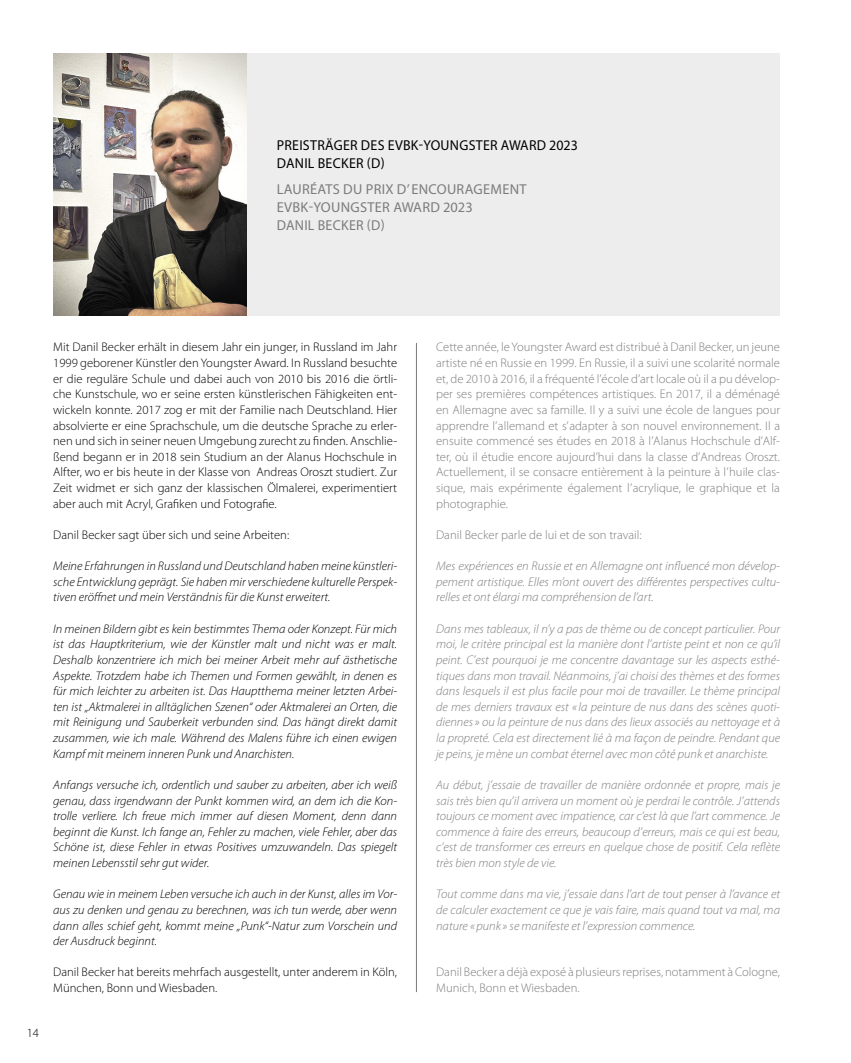
<style>
.page{position:relative;width:851px;height:1063px;background:#fff}
.page>*{position:absolute;margin:0;border:0;box-sizing:border-box;transform-origin:0 0}
.t1{font:14.38px/18px "Myriad Pro";letter-spacing:.02em;color:#7c7c7c}
.t2{font:14.38px/18px "Myriad Pro";letter-spacing:.02em;color:#000}
.t3{font:italic 300 12.5px/15.6px "Myriad Pro";color:#7c7c7c;text-align:justify}
.t4{font:italic 300 12.5px/15.6px "Myriad Pro";color:#000;text-align:justify}
.t5{font:300 12.5px/15.6px "Myriad Pro";color:#000;text-align:justify}
.t6{font:300 12.5px/15.6px "Myriad Pro";color:#7c7c7c;text-align:justify}
</style>
<div class="page">
<hr style="left:416px;top:343px;width:1px;height:649px;background:#7c7c7c">
<div style="left:53px;top:53px;width:727px;height:262px;background:#ededed"></div>
<img style="left:53px;top:53px;width:194px;height:262px">
<p class="t2" style="left:277px;top:136px;width:303px">PREISTRÄGER DES EVBK-YOUNGSTER AWARD 2023<br>DANIL BECKER (D)</p>
<p class="t1" style="left:277px;top:180px;width:251px">LAURÉATS DU PRIX D’ENCOURAGEMENT<br>EVBK-YOUNGSTER AWARD 2023<br>DANIL BECKER (D)</p>
<p class="t5" style="left:27px;top:1025px;width:14px">14</p>
<p class="t5" style="left:53px;top:339px;width:345px">Mit Danil Becker erhält in diesem Jahr ein junger, in Russland im Jahr 1999 geborener Künstler den Youngster Award. In Russland besuchte er die reguläre Schule und dabei auch von 2010 bis 2016 die örtli&shy;che Kunstschule, wo er seine ersten künstlerischen Fähigkeiten ent&shy;wickeln konnte. 2017 zog er mit der Familie nach Deutschland. Hier absolvierte er eine Sprachschule, um die deutsche Sprache zu erler&shy;nen und sich in seiner neuen Umgebung zurecht zu finden. Anschlie&shy;ßend begann er in 2018 sein Studium an der Alanus Hochschulе in Alfter, wo er bis heute in der Klasse von Andreas Oroszt studiert. Zur Zeit widmet er sich ganz der klassischen Ölmalerei, experimentiert aber auch mit Acryl, Grafiken und Fotografie.</p>
<p class="t5" style="left:53px;top:527px;width:237px">Danil Becker sagt über sich und seine Arbeiten:</p>
<p class="t4" style="left:53px;top:558px;width:345px">Meine Erfahrungen in Russland und Deutschland haben meine künstleri&shy;sche Entwicklung geprägt. Sie haben mir verschiedene kulturelle Perspek&shy;tiven eröffnet und mein Verständnis für die Kunst erweitert.</p>
<p class="t4" style="left:53px;top:621px;width:345px">In meinen Bildern gibt es kein bestimmtes Thema oder Konzept. Für mich ist das Hauptkriterium, wie der Künstler malt und nicht was er malt.<br>Deshalb konzentriere ich mich bei meiner Arbeit mehr auf ästhetische Aspekte. Trotzdem habe ich Themen und Formen gewählt, in denen es für mich leichter zu arbeiten ist. Das Hauptthema meiner letzten Arbei&shy;ten ist „Aktmalerei in alltäglichen Szenen“ oder Aktmalerei an Orten, die mit Reinigung und Sauberkeit verbunden sind. Das hängt direkt damit zusammen, wie ich male. Während des Malens führe ich einen ewigen Kampf mit meinem inneren Punk und Anarchisten.</p>
<p class="t4" style="left:53px;top:777px;width:345px">Anfangs versuche ich, ordentlich und sauber zu arbeiten, aber ich weiß genau, dass irgendwann der Punkt kommen wird, an dem ich die Kon&shy;trolle verliere. Ich freue mich immer auf diesen Moment, denn dann beginnt die Kunst. Ich fange an, Fehler zu machen, viele Fehler, aber das Schöne ist, diese Fehler in etwas Positives umzuwandeln. Das spiegelt meinen Lebensstil sehr gut wider.</p>
<p class="t4" style="left:53px;top:886px;width:345px">Genau wie in meinem Leben versuche ich auch in der Kunst, alles im Vor&shy;aus zu denken und genau zu berechnen, was ich tun werde, aber wenn dann alles schief geht, kommt meine „Punk“-Natur zum Vorschein und der Ausdruck beginnt.</p>
<p class="t5" style="left:53px;top:964px;width:345px">Danil Becker hat bereits mehrfach ausgestellt, unter anderem in Köln,<br>München, Bonn und Wiesbaden.</p>
<p class="t6" style="left:436px;top:339px;width:345px">Cette année, le Youngster Award est distribué à Danil Becker, un jeune artiste né en Russie en 1999. En Russie, il a suivi une scolarité normale et, de 2010 à 2016, il a fréquenté l’école d’art locale où il a pu dévelop&shy;per ses premières compétences artistiques. En 2017, il a déménagé en Allemagne avec sa famille. Il y a suivi une école de langues pour apprendre l’allemand et s’adapter à son nouvel environnement. Il a ensuite commencé ses études en 2018 à l’Alanus Hochschulе d’Alf&shy;ter, où il étudie encore aujourd’hui dans la classe d’Andreas Oroszt.<br>Actuellement, il se consacre entièrement à la peinture à l’huile clas&shy;sique, mais expérimente également l’acrylique, le graphique et la photographie.</p>
<p class="t6" style="left:436px;top:527px;width:207px">Danil Becker parle de lui et de son travail:</p>
<p class="t3" style="left:436px;top:558px;width:345px">Mes expériences en Russie et en Allemagne ont influencé mon dévelop&shy;pement artistique. Elles m’ont ouvert des différentes perspectives cultu&shy;relles et ont élargi ma compréhension de l’art.</p>
<p class="t3" style="left:436px;top:621px;width:345px">Dans mes tableaux, il n’y a pas de thème ou de concept particulier. Pour moi, le critère principal est la manière dont l’artiste peint et non ce qu’il peint. C’est pourquoi je me concentre davantage sur les aspects esthé&shy;tiques dans mon travail. Néanmoins, j’ai choisi des thèmes et des formes dans lesquels il est plus facile pour moi de travailler. Le thème principal de mes derniers travaux est «la peinture de nus dans des scènes quoti&shy;diennes» ou la peinture de nus dans des lieux associés au nettoyage et à la propreté. Cela est directement lié à ma façon de peindre. Pendant que je peins, je mène un combat éternel avec mon côté punk et anarchiste.</p>
<p class="t3" style="left:436px;top:777px;width:345px">Au début, j’essaie de travailler de manière ordonnée et propre, mais je sais très bien qu’il arrivera un moment où je perdrai le contrôle. J’attends toujours ce moment avec impatience, car c’est là que l’art commence. Je commence à faire des erreurs, beaucoup d’erreurs, mais ce qui est beau, c’est de transformer ces erreurs en quelque chose de positif. Cela reflète très bien mon style de vie.</p>
<p class="t3" style="left:436px;top:886px;width:345px">Tout comme dans ma vie, j’essaie dans l’art de tout penser à l’avance et de calculer exactement ce que je vais faire, mais quand tout va mal, ma nature «punk » se manifeste et l’expression commence.</p>
<p class="t6" style="left:436px;top:964px;width:345px">Danil Becker a déjà exposé à plusieurs reprises, notamment à Cologne,<br>Munich, Bonn et Wiesbaden.</p>
</div>
